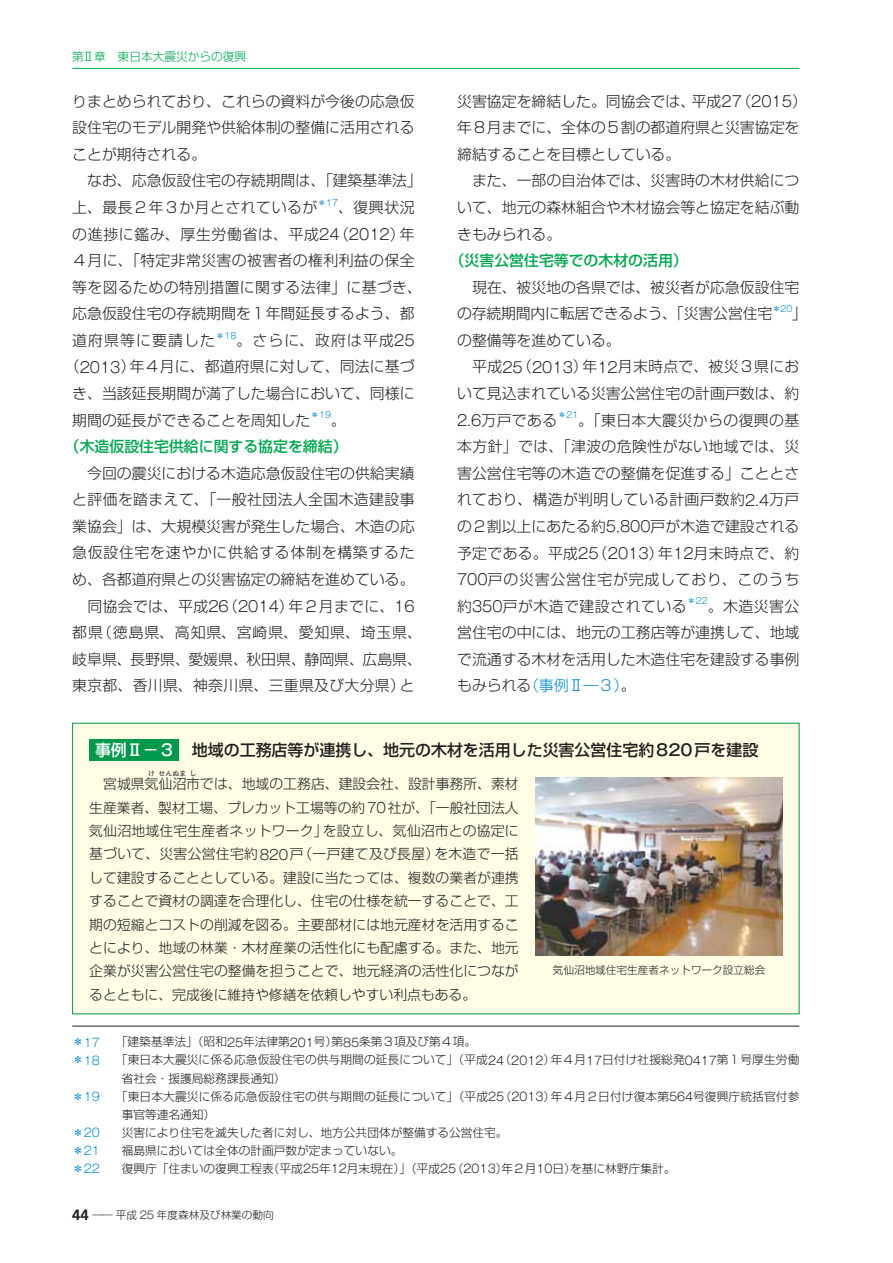
<style>
.page{position:relative;width:893px;height:1263px;background:#fff}
.page>*{position:absolute;margin:0;border:0;box-sizing:border-box;transform-origin:0 0}
.t1{font:15.9px "Shin Go Pro Medium 90 pv RKSJ H";color:#231f20}
.t2{font:14.85px/26.5px "Shin Go Pro Light 90 pv RKSJ H";color:#231f20}
.t3{font:14.85px/26.5px "Shin Go Pro Light 90 pv RKSJ H";letter-spacing:.02em;color:#231f20}
.t4{font:14.85px/26.5px "Shin Go Pro Light 90 pv RKSJ H";letter-spacing:.025em;color:#231f20}
.t5{font:14.85px "Shin Go Pro Medium 90 pv RKSJ H";color:#00a650}
.t6{font:14.85px "Shin Go Pro Light 90 pv RKSJ H";letter-spacing:.075em;color:#231f20}
.t7{font:13.8px/23.4px "Shin Go Pro Light 90 pv RKSJ H";color:#231f20;text-align:justify}
.t8{font:11.7px/18.1px "Shin Go Pro Light 90 pv RKSJ H";color:#231f20}
.t9{font:11.7px "Gothic MB101 Pro Light 90 pv RKSJ H";color:#0089cf}
.t10{font:11.7px "Shin Go Pro Light 90 pv RKSJ H";color:#00a650}
.t11{font:10.65px "Shin Go Pro Light 90 pv RKSJ H";color:#231f20}
.t12{font:8.7px "Gothic MB101 Pro Light 90 pv RKSJ H";color:#0089cf}
.t13{font:6.9px "Shin Go Pro Light 90 pv RKSJ H";color:#231f20}
.s1{font-family:"Shin Go Pro Light 90 pv RKSJ H"}
.s2{font-family:"Gothic MB101 Pro Light 90 pv RKSJ H"}
.s3{color:#0089cf}
.s4{color:#fff}
.s5{font-family:"Gothic MB101 Pro Medium 90 pv RKSJ H";color:#fff}
.s6{font-family:"Gothic MB101 Pro Medium 90 pv RKSJ H"}
.s7{font-family:"Frutiger";font-weight:700;font-size:14.85px}
</style>
<div class="page">
<hr style="left:72px;top:68px;width:727px;height:1px;background:#00a650">
<div style="left:73px;top:723px;width:726px;height:291px;background:#fffde4"></div>
<div style="left:89px;top:739px;width:90px;height:21px;background:#00994b"></div>
<img style="left:536px;top:777px;width:246px;height:179px">
<hr style="left:72px;top:1026px;width:727px;height:1px;background:#231f20">
<p class="t10" style="left:72px;top:53px;width:175px">第Ⅱ章　東日本大震災からの復興</p>
<p class="t2" style="left:72px;top:90px;width:351px">りまとめられており、これらの資料が今後の応急仮設住宅のモデル開発や供給体制の整備に活用されることが期待される。<br>　なお、応急仮設住宅の存続期間は、「建築基準法」上、最長２年３か月とされているが</p>
<p class="t12" style="left:318px;top:199px;width:22px"><span class="s1">＊</span>17</p>
<p class="t4" style="left:72px;top:196px;width:351px;text-indent:266px">、復興状況の進捗に鑑み、厚生労働省は、平成<span class="s2">24</span>（<span class="s2">2012</span>）年<br>４月に、「特定非常災害の被害者の権利利益の保全等を図るための特別措置に関する法律」に基づき、応急仮設住宅の存続期間を１年間延長するよう、都道府県等に要請した</p>
<p class="t12" style="left:216px;top:332px;width:22px"><span class="s1">＊</span>18</p>
<p class="t6" style="left:236px;top:335px;width:180px">。さらに、政府は平成<span class="s2">25</span></p>
<p class="t2" style="left:65px;top:356px;width:351px">（<span class="s2">2013</span>）年４月に、都道府県に対して、同法に基づ</p>
<p class="t2" style="left:72px;top:382px;width:344px">き、当該延長期間が満了した場合において、同様に</p>
<p class="t2" style="left:72px;top:409px;width:240px">期間の延長ができることを周知した</p>
<p class="t12" style="left:310px;top:412px;width:22px"><span class="s1">＊</span>19</p>
<p class="t2" style="left:331px;top:409px;width:16px">。</p>
<p class="t5" style="left:65px;top:441px;width:284px">（木造仮設住宅供給に関する協定を締結）</p>
<p class="t3" style="left:72px;top:462px;width:351px">　今回の震災における木造応急仮設住宅の供給実績と評価を踏まえて、「一般社団法人全国木造建設事業協会」は、大規模災害が発生した場合、木造の応急仮設住宅を速やかに供給する体制を構築するため、各都道府県との災害協定の締結を進めている。　同協会では、平成<span class="s2">26</span>（<span class="s2">2014</span>）年２月までに、<span class="s2">16</span>都県（徳島県、高知県、宮崎県、愛知県、埼玉県、岐阜県、長野県、愛媛県、秋田県、静岡県、広島県、東京都、香川県、神奈川県、三重県及び大分県）と</p>
<p class="t2" style="left:457px;top:90px;width:351px">災害協定を締結した。同協会では、平成<span class="s2">27</span>（<span class="s2">2015</span>）年８月までに、全体の５割の都道府県と災害協定を締結することを目標としている。<br>　また、一部の自治体では、災害時の木材供給について、地元の森林組合や木材協会等と協定を結ぶ動きもみられる。</p>
<p class="t5" style="left:450px;top:255px;width:240px">（災害公営住宅等での木材の活用）</p>
<p class="t2" style="left:457px;top:276px;width:344px">　現在、被災地の各県では、被災者が応急仮設住宅の存続期間内に転居できるよう、「災害公営住宅</p>
<p class="t12" style="left:772px;top:306px;width:22px"><span class="s1">＊</span>20</p>
<p class="t2" style="left:792px;top:302px;width:16px">」</p>
<p class="t2" style="left:457px;top:329px;width:344px">の整備等を進めている。<br>　平成<span class="s2">25</span>（<span class="s2">2013</span>）年<span class="s2">12</span>月末時点で、被災３県において見込まれている災害公営住宅の計画戸数は、約<br><span class="s2">2.6</span>万戸である</p>
<p class="t12" style="left:558px;top:412px;width:22px"><span class="s1">＊</span>21</p>
<p class="t2" style="left:457px;top:409px;width:344px;text-align:justify;text-indent:121px">。「東日本大震災からの復興の基本方針」では、「津波の危険性がない地域では、災害公営住宅等の木造での整備を促進する」こととされており、構造が判明している計画戸数約<span class="s2">2.4</span>万戸の２割以上にあたる約<span class="s2">5,800</span>戸が木造で建設される予定である。平成<span class="s2">25</span>（<span class="s2">2013</span>）年<span class="s2">12</span>月末時点で、約<span class="s2">700</span>戸の災害公営住宅が完成しており、このうち約<span class="s2">350</span>戸が木造で建設されている</p>
<p class="t12" style="left:687px;top:598px;width:22px"><span class="s1">＊</span>22</p>
<p class="t2" style="left:457px;top:595px;width:344px;text-align:justify;text-indent:251px">。木造災害公営住宅の中には、地元の工務店等が連携して、地域で流通する木材を活用した木造住宅を建設する事例もみられる<span class="s3">（事例Ⅱ―３）</span>。</p>
<p class="t1" style="left:95px;top:744px;width:665px"><span class="s4">事例Ⅱ－</span><span class="s5">3</span> 地域の工務店等が連携し、地元の木材を活用した災害公営住宅約<span class="s6">820</span>戸を建設</p>
<p class="t7" style="left:89px;top:774px;width:431px">　宮城県気仙沼市では、地域の工務店、建設会社、設計事務所、素材</p>
<p class="t13" style="left:148px;top:771px;width:8px">け</p>
<p class="t13" style="left:159px;top:771px;width:29px">せんぬま</p>
<p class="t13" style="left:190px;top:771px;width:8px">し</p>
<p class="t7" style="left:89px;top:798px;width:431px">生産業者、製材工場、プレカット工場等の約<span class="s2">70</span>社が、「一般社団法人気仙沼地域住宅生産者ネットワーク」を設立し、気仙沼市との協定に基づいて、災害公営住宅約<span class="s2">820</span>戸（一戸建て及び長屋）を木造で一括して建設することとしている。建設に当たっては、複数の業者が連携することで資材の調達を合理化し、住宅の仕様を統一することで、工期の短縮とコストの削減を図る。主要部材には地元産材を活用することにより、地域の林業・木材産業の活性化にも配慮する。また、地元企業が災害公営住宅の整備を担うことで、地元経済の活性化につながるとともに、完成後に維持や修繕を依頼しやすい利点もある。</p>
<p class="t11" style="left:553px;top:965px;width:214px">気仙沼地域住宅生産者ネットワーク設立総会</p>
<p class="t9" style="left:72px;top:1038px;width:29px"><span class="s1">＊</span>17</p>
<p class="t8" style="left:116px;top:1034px;width:362px">「建築基準法」（昭和<span class="s2">25</span>年法律第<span class="s2">201</span>号）第<span class="s2">85</span>条第３項及び第４項。</p>
<p class="t9" style="left:72px;top:1056px;width:29px"><span class="s1">＊</span>18</p>
<p class="t8" style="left:122px;top:1052px;width:679px;text-indent:-6px">「東日本大震災に係る応急仮設住宅の供与期間の延長について」（平成<span class="s2">24</span>（<span class="s2">2012</span>）年４月<span class="s2">17</span>日付け社援総発<span class="s2">0417</span>第１号厚生労働省社会・援護局総務課長通知）</p>
<p class="t9" style="left:72px;top:1092px;width:29px"><span class="s1">＊</span>19</p>
<p class="t8" style="left:122px;top:1089px;width:679px;text-indent:-6px">「東日本大震災に係る応急仮設住宅の供与期間の延長について」（平成<span class="s2">25</span>（<span class="s2">2013</span>）年４月２日付け復本第<span class="s2">564</span>号復興庁統括官付参事官等連名通知）</p>
<p class="t9" style="left:72px;top:1128px;width:29px"><span class="s1">＊</span>20</p>
<p class="t8" style="left:122px;top:1125px;width:387px">災害により住宅を滅失した者に対し、地方公共団体が整備する公営住宅。</p>
<p class="t9" style="left:72px;top:1146px;width:29px"><span class="s1">＊</span>21</p>
<p class="t8" style="left:122px;top:1143px;width:282px">福島県においては全体の計画戸数が定まっていない。</p>
<p class="t9" style="left:72px;top:1164px;width:29px"><span class="s1">＊</span>22</p>
<p class="t8" style="left:122px;top:1161px;width:555px">復興庁「住まいの復興工程表（平成<span class="s2">25</span>年<span class="s2">12</span>月末現在）」（平成<span class="s2">25</span>（<span class="s2">2013</span>）年２月<span class="s2">10</span>日）を基に林野庁集計。</p>
<p class="t11" style="left:72px;top:1211px;width:203px"><span class="s7">44</span> ｜｜平成 <span class="s2">25</span> 年度森林及び林業の動向</p>
</div>
